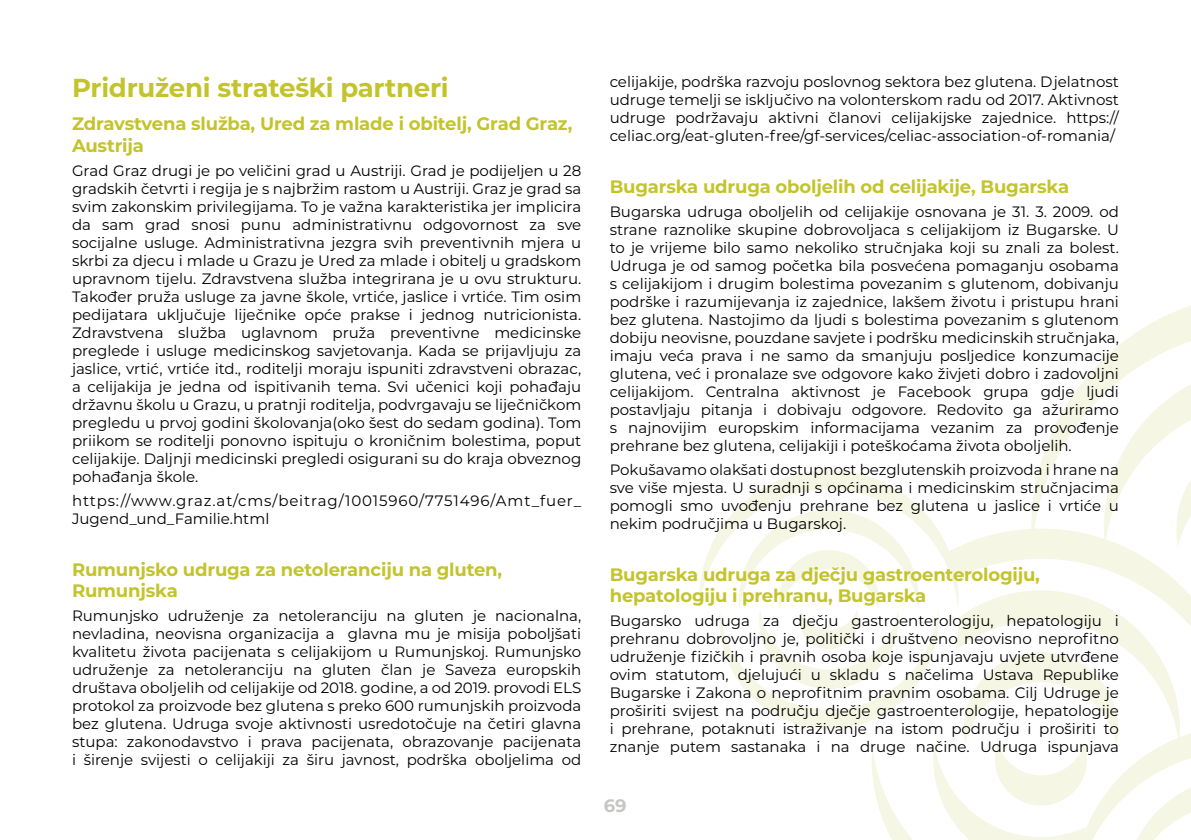
<style>
.page{position:relative;width:1191px;height:840px;background:#fff}
.page>*{position:absolute;margin:0;border:0;box-sizing:border-box;transform-origin:0 0}
._02_Podnaslov{font:700 26px "Montserrat";letter-spacing:-.01em;color:#c3c42c}
._04_Mednaslov{font:700 18px/21.6px "Montserrat";letter-spacing:-.01em;color:#c3c42c}
.t1{font:700 18px "Montserrat";color:#c6c6c5}
._04_Partnerji{font:15px/18px "Montserrat";color:#000;text-align:justify}
._04_Partnerji-2{font:15px/18px "Montserrat";letter-spacing:.055em;color:#000}
</style>
<div class="page">
<svg style="left:1098px;top:305px;width:93px;height:60px"></svg>
<svg style="left:699px;top:365px;width:492px;height:474px"></svg>
<p class="_02_Podnaslov" style="left:72px;top:69px;width:378px">Pridruženi strateški partneri</p>
<p class="_04_Mednaslov" style="left:72px;top:112px;width:502px">Zdravstvena služba, Ured za mlade i obitelj, Grad Graz,<br>Austrija</p>
<p class="_04_Partnerji" style="left:72px;top:161px;width:511px">Grad Graz drugi je po veličini grad u Austriji. Grad je podijeljen u 28 gradskih četvrti i regija je s najbržim rastom u Austriji. Graz je grad sa svim zakonskim privilegijama. To je važna karakteristika jer implicira da sam grad snosi punu administrativnu odgovornost za sve socijalne usluge. Administrativna jezgra svih preventivnih mjera u skrbi za djecu i mlade u Grazu je Ured za mlade i obitelj u gradskom upravnom tijelu. Zdravstvena služba integrirana je u ovu strukturu.<br>Također pruža usluge za javne škole, vrtiće, jaslice i vrtiće. Tim osim pedijatara uključuje liječnike opće prakse i jednog nutricionista.<br>Zdravstvena služba uglavnom pruža preventivne medicinske preglede i usluge medicinskog savjetovanja. Kada se prijavljuju za jaslice, vrtić, vrtiće itd., roditelji moraju ispuniti zdravstveni obrazac, a celijakija je jedna od ispitivanih tema. Svi učenici koji pohađaju državnu školu u Grazu, u pratnji roditelja, podvrgavaju se liječničkom pregledu u prvoj godini školovanja(oko šest do sedam godina). Tom priikom se roditelji ponovno ispituju o kroničnim bolestima, poput celijakije. Daljnji medicinski pregledi osigurani su do kraja obveznog pohađanja škole.</p>
<p class="_04_Partnerji-2" style="left:72px;top:490px;width:510px">https://www.graz.at/cms/beitrag/10015960/7751496/Amt_fuer_<br>Jugend_und_Familie.html</p>
<p class="_04_Mednaslov" style="left:72px;top:557px;width:432px">Rumunjsko udruga za netoleranciju na gluten,<br>Rumunjska</p>
<p class="_04_Partnerji" style="left:72px;top:606px;width:511px">Rumunjsko udruženje za netoleranciju na gluten je nacionalna, nevladina, neovisna organizacija a glavna mu je misija poboljšati kvalitetu života pacijenata s celijakijom u Rumunjskoj. Rumunjsko udruženje za netoleranciju na gluten član je Saveza europskih društava oboljelih od celijakije od 2018. godine, a od 2019. provodi ELS protokol za proizvode bez glutena s preko 600 rumunjskih proizvoda bez glutena. Udruga svoje aktivnosti usredotočuje na četiri glavna stupa: zakonodavstvo i prava pacijenata, obrazovanje pacijenata i širenje svijesti o celijakiji za širu javnost, podrška oboljelima od</p>
<p class="_04_Partnerji" style="left:609px;top:72px;width:511px">celijakije, podrška razvoju poslovnog sektora bez glutena. Djelatnost udruge temelji se isključivo na volonterskom radu od 2017. Aktivnost udruge podržavaju aktivni članovi celijakijske zajednice. https:// celiac.org/eat-gluten-free/gf-services/celiac-association-of-romania/</p>
<p class="_04_Mednaslov" style="left:609px;top:175px;width:461px">Bugarska udruga oboljelih od celijakije, Bugarska</p>
<p class="_04_Partnerji" style="left:609px;top:201px;width:511px">Bugarska udruga oboljelih od celijakije osnovana je 31. 3. 2009. od strane raznolike skupine dobrovoljaca s celijakijom iz Bugarske. U to je vrijeme bilo samo nekoliko stručnjaka koji su znali za bolest.<br>Udruga je od samog početka bila posvećena pomaganju osobama s celijakijom i drugim bolestima povezanim s glutenom, dobivanju podrške i razumijevanja iz zajednice, lakšem životu i pristupu hrani bez glutena. Nastojimo da ljudi s bolestima povezanim s glutenom dobiju neovisne, pouzdane savjete i podršku medicinskih stručnjaka, imaju veća prava i ne samo da smanjuju posljedice konzumacije glutena, već i pronalaze sve odgovore kako živjeti dobro i zadovoljni celijakijom. Centralna aktivnost je Facebook grupa gdje ljudi postavljaju pitanja i dobivaju odgovore. Redovito ga ažuriramo s najnovijim europskim informacijama vezanim za provođenje prehrane bez glutena, celijakiji i poteškoćama života oboljelih.</p>
<p class="_04_Partnerji" style="left:609px;top:459px;width:511px">Pokušavamo olakšati dostupnost bezglutenskih proizvoda i hrane na sve više mjesta. U suradnji s općinama i medicinskim stručnjacima pomogli smo uvođenju prehrane bez glutena u jaslice i vrtiće u nekim područjima u Bugarskoj.</p>
<p class="_04_Mednaslov" style="left:609px;top:562px;width:432px">Bugarska udruga za dječju gastroenterologiju, hepatologiju i prehranu, Bugarska</p>
<p class="_04_Partnerji" style="left:609px;top:611px;width:511px">Bugarsko udruga za dječju gastroenterologiju, hepatologiju i prehranu dobrovoljno je, politički i društveno neovisno neprofitno udruženje fizičkih i pravnih osoba koje ispunjavaju uvjete utvrđene ovim statutom, djelujući u skladu s načelima Ustava Republike Bugarske i Zakona o neprofitnim pravnim osobama. Cilj Udruge je proširiti svijest na području dječje gastroenterologije, hepatologije i prehrane, potaknuti istraživanje na istom području i proširiti to znanje putem sastanaka i na druge načine. Udruga ispunjava</p>
<p class="t1" style="left:604px;top:791px;width:24px">69</p>
</div>
